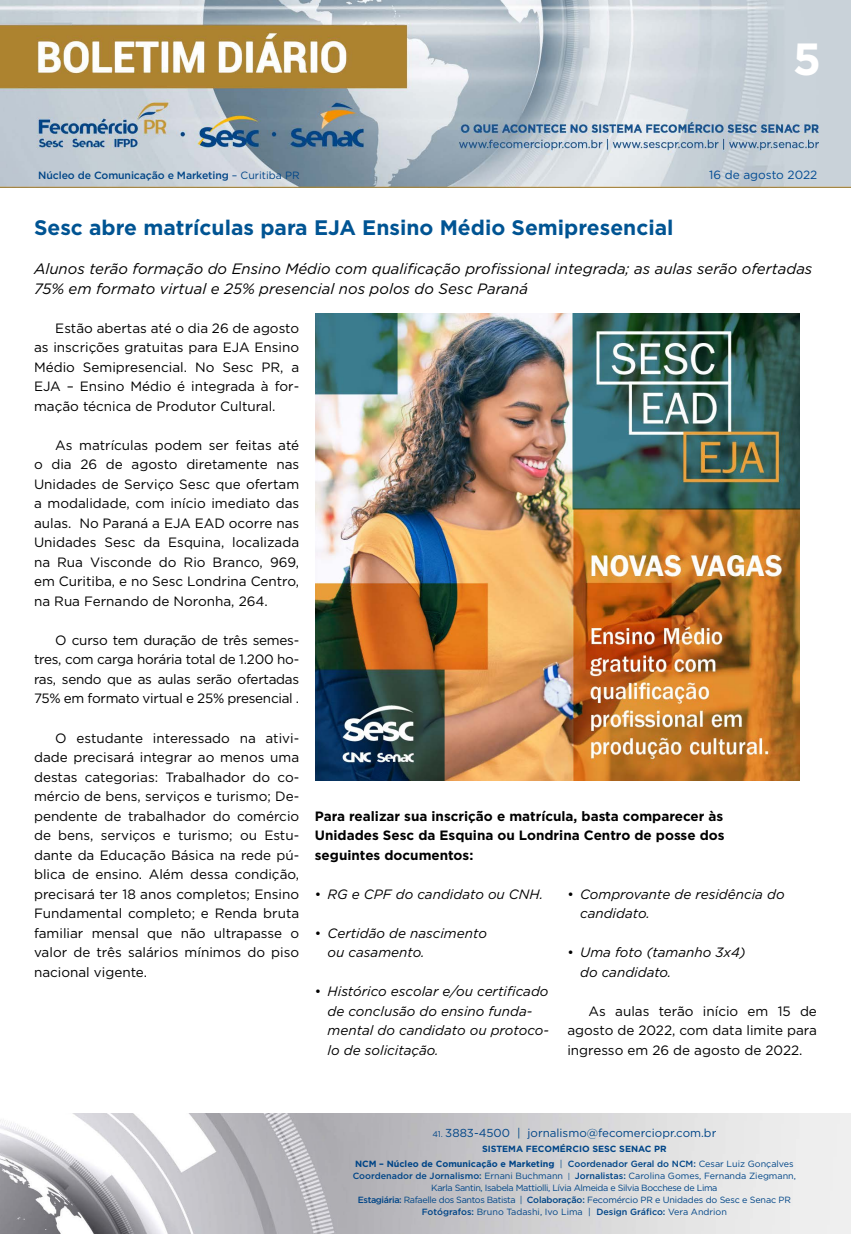
<style>
.page{position:relative;width:851px;height:1234px;background:#fff}
.page>*{position:absolute;margin:0;border:0;box-sizing:border-box;transform-origin:0 0}
.t1{font:700 45px "Gotham";color:#fff}
.t2{font:700 21px "Gotham";color:#005493}
.t3{font:italic 15px/19.5px "Gotham";color:#000}
.t4{font:13.5px/19.5px "Gotham";color:#000;text-align:justify}
.t5{font:italic 13.5px/19.5px "Gotham";color:#000}
.t6{font:700 13.5px/19.5px "Gotham";color:#000;text-align:justify}
.t7{font:11.85px "Gotham";color:#004a93}
.t8{font:11.55px "Gotham";color:#004587}
.t9{font:500 10.5px "Gotham";letter-spacing:-.01em;color:#004587}
.t10{font:9px/12px "Gotham";letter-spacing:-.02em;color:#004587;text-align:center}
.t11{font:700 9px/15px "Gotham";color:#004587;text-align:center}
.s1{font-weight:400}
.s2{font-style:normal}
.s3{font-size:8.25px}
.s4{font-weight:500}
.s5{font-size:7.65px}
</style>
<div class="page">
<img style="left:0;top:0;width:850px;height:188px">
<img style="left:0;top:1113px;width:850px;height:120px">
<img style="left:315px;top:313px;width:484px;height:467px">
<h1 class="t1" style="left:792px;top:29px;width:30px">5</h1>
<p class="t9" style="left:38px;top:168px;width:263px">Núcleo de Comunicação e Marketing <span class="s1">– Curitiba PR</span></p>
<p class="t7" style="left:709px;top:167px;width:110px">16 de agosto 2022</p>
<h2 class="t2" style="left:34px;top:214px;width:641px">Sesc abre matrículas para EJA Ensino Médio Semipresencial</h2>
<p class="t3" style="left:34px;top:259px;width:779px">Alunos terão formação do Ensino Médio com qualificação profissional integrada; as aulas serão ofertadas<br>75% em formato virtual e 25% presencial nos polos do Sesc Paraná</p>
<p class="t4" style="left:34px;top:318px;width:267px;text-indent:21px">Estão abertas até o dia 26 de agosto as inscrições gratuitas para EJA Ensino Médio Semipresencial. No Sesc PR, a EJA – Ensino Médio é integrada à for&shy;mação técnica de Produtor Cultural.</p>
<p class="t4" style="left:34px;top:435px;width:267px;text-indent:21px">As matrículas podem ser feitas até o dia 26 de agosto diretamente nas Unidades de Serviço Sesc que ofertam a modalidade, com início imediato das aulas. No Paraná a EJA EAD ocorre nas Unidades Sesc da Esquina, localizada na Rua Visconde do Rio Branco, 969, em Curitiba, e no Sesc Londrina Centro, na Rua Fernando de Noronha, 264.</p>
<p class="t4" style="left:34px;top:630px;width:267px;text-indent:21px">O curso tem duração de três semes&shy;tres, com carga horária total de 1.200 ho&shy;ras, sendo que as aulas serão ofertadas 75% em formato virtual e 25% presencial .</p>
<p class="t4" style="left:34px;top:727px;width:267px;text-indent:21px">O estudante interessado na ativi&shy;dade precisará integrar ao menos uma destas categorias: Trabalhador do co&shy;mércio de bens, serviços e turismo; De&shy;pendente de trabalhador do comércio de bens, serviços e turismo; ou Estu&shy;dante da Educação Básica na rede pú&shy;blica de ensino. Além dessa condição, precisará ter 18 anos completos; Ensino Fundamental completo; e Renda bruta familiar mensal que não ultrapasse o valor de três salários mínimos do piso nacional vigente.</p>
<p class="t6" style="left:315px;top:805px;width:411px">Para realizar sua inscrição e matrícula, basta comparecer às Unidades Sesc da Esquina ou Londrina Centro de posse dos seguintes documentos:</p>
<p class="t5" style="left:580px;top:883px;width:206px;text-indent:-13px"><span class="s2">•</span> Comprovante de residência do candidato.</p>
<p class="t5" style="left:580px;top:942px;width:167px;text-indent:-13px"><span class="s2">•</span> Uma foto (tamanho 3x4) do candidato.</p>
<p class="t4" style="left:567px;top:1000px;width:251px;text-indent:21px">As aulas terão início em 15 de agosto de 2022, com data limite para ingresso em 26 de agosto de 2022.</p>
<p class="t5" style="left:315px;top:883px;width:230px"><span class="s2">•</span> RG e CPF do candidato ou CNH.</p>
<p class="t5" style="left:327px;top:922px;width:161px;text-indent:-13px"><span class="s2">•</span> Certidão de nascimento ou casamento.</p>
<p class="t5" style="left:327px;top:981px;width:223px;text-indent:-13px"><span class="s2">•</span> Histórico escolar e/ou certificado de conclusão do ensino funda&shy;mental do candidato ou protoco&shy;lo de solicitação.</p>
<p class="t8" style="left:432px;top:1125px;width:285px"><span class="s3">41.</span> 3883-4500 | jornalismo@fecomerciopr.com.br</p>
<p class="t11" style="left:355px;top:1141px;width:440px">SISTEMA FECOMÉRCIO SESC SENAC PR<br>NCM – Núcleo de Comunicação e Marketing <span class="s1">|</span> <span class="s4">Coordenador Geral do NCM:</span> <span class="s1">Cesar Luiz Gonçalves</span></p>
<p class="t10" style="left:353px;top:1169px;width:444px"><span class="s4">Coordenador de Jornalismo:</span> Ernani Buchmann <span class="s5">|</span> <span class="s4">Jornalistas:</span> Carolina Gomes, Fernanda Ziegmann, Karla Santin, Isabela Mattiolli, Lívia Almeida e Silvia Bocchese de Lima<br><span class="s4">Estagiária:</span> Rafaelle dos Santos Batista | <span class="s4">Colaboração:</span> Fecomércio PR e Unidades do Sesc e Senac PR <span class="s4">Fotógrafos:</span> Bruno Tadashi, Ivo Lima | <span class="s4">Design Gráfico:</span> Vera Andrion</p>
</div>
